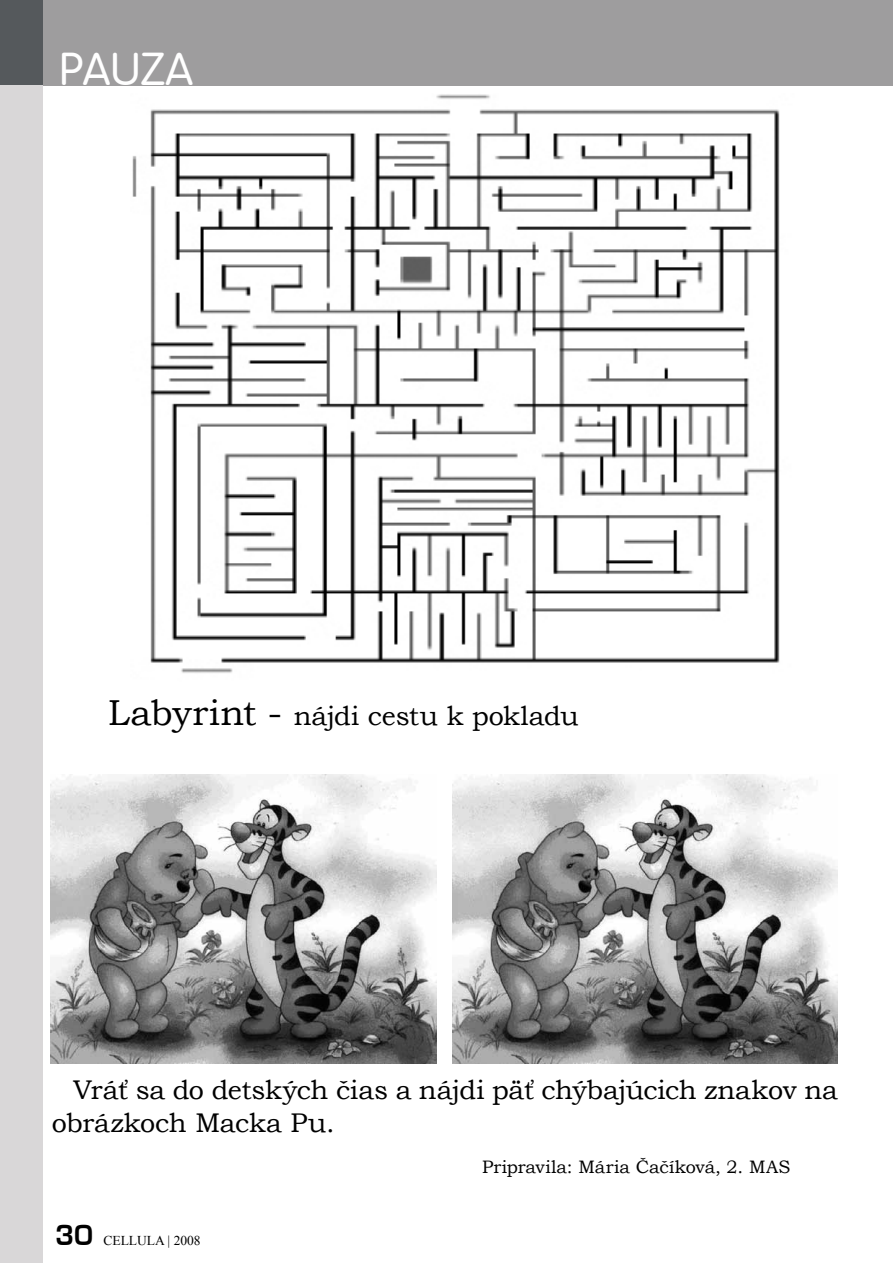
<style>
.page{position:relative;width:893px;height:1263px;background:#fff}
.page>*{position:absolute;margin:0;border:0;box-sizing:border-box;transform-origin:0 0}
.t1{font:45px "Vogue CE";color:#fff}
.t2{font:27px/32.4px "Bookman Old Style";letter-spacing:-.01em;color:#000}
.t3{font:18px "Bookman Old Style";letter-spacing:.005em;color:#000}
.t4{font:13.5px "Times New Roman";color:#000}
.s1{font-size:36px}
.s2{font-family:"Euromode CE Bold";font-size:27px}
</style>
<div class="page">
<div style="left:43px;top:0;width:850px;height:85px;background:#9e9d9e"></div>
<div style="left:0;top:85px;width:43px;height:1178px;background:#d9d7d8"></div>
<div style="left:0;top:0;width:43px;height:85px;background:#55595c"></div>
<img style="left:452px;top:774px;width:386px;height:289px">
<img style="left:51px;top:774px;width:385px;height:289px">
<img style="left:132px;top:94px;width:648px;height:579px">
<h1 class="t1" style="left:60px;top:44px;width:28px">PAUZA</h1>
<p class="t2" style="left:108px;top:699px;width:472px"><span class="s1">Labyrint -</span> nájdi cestu k pokladu</p>
<p class="t2" style="left:52px;top:1074px;width:787px;text-indent:21px">Vráť sa do detských čias a nájdi päť chýbajúcich znakov na obrázkoch Macka Pu.</p>
<p class="t3" style="left:482px;top:1155px;width:310px">Pripravila: Mária Čačíková, 2. MAS</p>
<p class="t4" style="left:55px;top:1232px;width:147px"><span class="s2">30</span> CELLULA | 2008</p>
</div>
